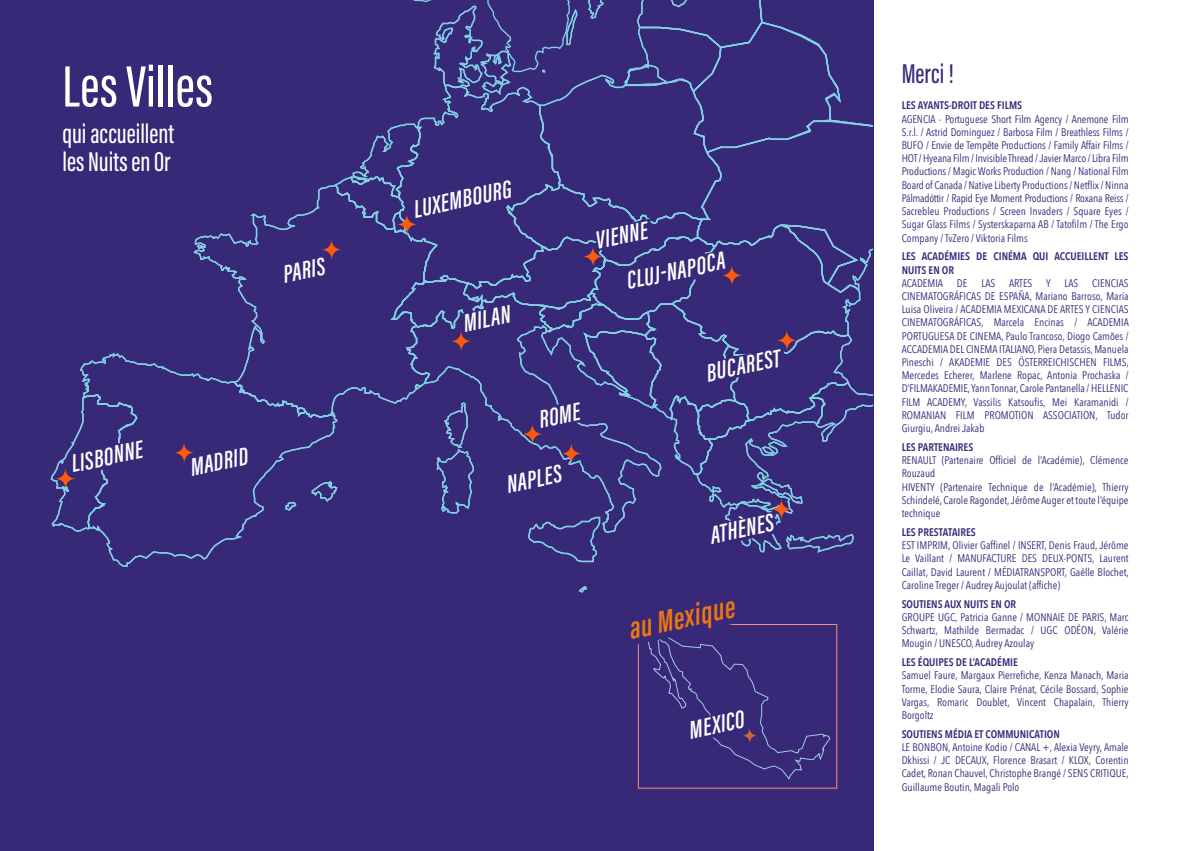
<style>
.page{position:relative;width:1191px;height:851px;background:#fff}
.page>*{position:absolute;margin:0;border:0;box-sizing:border-box;transform-origin:0 0}
.t1{font:500 60px "Acumin Pro Extra Cond";color:#fff}
.t2{font:italic 600 31.8px "Acumin Pro Extra Cond";color:#ee770f}
.t3{font:500 28px/28px "Acumin Pro Extra Cond";color:#fff}
.t4{font:500 28px "Acumin Pro Extra Cond";color:#382879}
.t5{font:italic 600 25.8px/45.6px "Acumin Pro Extra Cond";color:#fff}
.t6{font:11px/13.2px "Avenir Next Condensed";color:#382879;text-align:justify}
.t7{font:600 11px/13.2px "Avenir Next Condensed";color:#382879}
</style>
<div class="page">
<div style="left:0;top:0;width:873px;height:850px;background:#382878"></div>
<svg style="left:80px;top:352px;width:205px;height:215px"></svg>
<svg style="left:192px;top:213px;width:93px;height:206px"></svg>
<svg style="left:578px;top:586px;width:9px;height:7px"></svg>
<svg style="left:174px;top:442px;width:21px;height:21px"></svg>
<svg style="left:50px;top:393px;width:103px;height:139px"></svg>
<svg style="left:285px;top:0;width:588px;height:562px"></svg>
<svg style="left:637px;top:624px;width:194px;height:156px"></svg>
<h1 class="t1" style="left:62px;top:50px;width:152px">Les Villes</h1>
<h3 class="t3" style="left:62px;top:119px;width:113px">qui accueillent les Nuits en Or</h3>
<h3 class="t5" style="left:278px;top:252px;width:44px;rotate:-12deg">PARIS</h3>
<h3 class="t5" style="left:67px;top:441px;width:74px;rotate:-12deg">LISBONNE</h3>
<h3 class="t5" style="left:186px;top:445px;width:60px;rotate:-12deg">MADRID</h3>
<h3 class="t5" style="left:409px;top:186px;width:101px;rotate:-12deg">LUXEMBOURG</h3>
<h3 class="t5" style="left:459px;top:301px;width:49px;rotate:-12deg">MILAN</h3>
<h3 class="t5" style="left:613px;top:213px;width:101px;text-indent:-22px;rotate:-12deg">VIENNE<br>CLUJ-NAPOCA</h3>
<h3 class="t5" style="left:534px;top:396px;width:43px;rotate:-12deg">ROME</h3>
<h3 class="t5" style="left:702px;top:350px;width:77px;rotate:-12deg">BUCAREST</h3>
<h3 class="t5" style="left:502px;top:462px;width:57px;rotate:-12deg">NAPLES</h3>
<h3 class="t5" style="left:706px;top:513px;width:66px;rotate:-12deg">ATHÈNES</h3>
<h2 class="t2" style="left:625px;top:609px;width:109px;rotate:-12deg">au Mexique</h2>
<h3 class="t5" style="left:684px;top:708px;width:58px;rotate:-12deg">MEXICO</h3>
<h3 class="t4" style="left:901px;top:57px;width:53px">Merci !</h3>
<p class="t7" style="left:901px;top:99px;width:122px">LES AYANTS-DROIT DES FILMS</p>
<p class="t6" style="left:901px;top:112px;width:228px">AGENCIA - Portuguese Short Film Agency / Anemone Film S.r.l. / Astrid Dominguez / Barbosa Film / Breathless Films / BUFO / Envie de Tempête Productions / Family Affair Films / HOT / Hyeana Film / Invisible Thread / Javier Marco / Libra Film Productions / Magic Works Production / Nang / National Film Board of Canada/Native Liberty Productions/ Netflix/ Ninna Pálmadóttir / Rapid Eye Moment Productions / Roxana Reiss / Sacrebleu Productions / Screen Invaders / Square Eyes / Sugar Glass Films / Systerskaparna AB / Tatofilm / The Ergo Company / TvZero / Viktoria Films</p>
<p class="t7" style="left:901px;top:249px;width:228px">LES ACADÉMIES DE CINÉMA QUI ACCUEILLENT LES<br>NUITS EN OR</p>
<p class="t6" style="left:901px;top:276px;width:43px">ACADEMIA</p>
<p class="t6" style="left:957px;top:276px;width:12px">DE</p>
<p class="t6" style="left:981px;top:276px;width:15px">LAS</p>
<p class="t6" style="left:1009px;top:276px;width:71px">ARTES Y LAS</p>
<p class="t6" style="left:901px;top:276px;width:229px;text-indent:191px">CIENCIAS CINEMATOGRÁFICAS DE ESPAÑA, Mariano Barroso, María Luisa Oliveira / ACADEMIA MEXICANA DE ARTES Y CIENCIAS CINEMATOGRÁFICAS, Marcela Encinas / ACADEMIA PORTUGUESA DE CINEMA, Paulo Trancoso, Diogo Camões / ACCADEMIA DEL CINEMA ITALIANO, Piera Detassis, Manuela Pineschi / AKADEMIE DES ÖSTERREICHISCHEN FILMS, Mercedes Echerer, Marlene Ropac, Antonia Prochaska / D’FILMAKADEMIE, Yann Tonnar, Carole Pantanella / HELLENIC FILM ACADEMY, Vassilis Katsoufis, Mei Karamanidi / ROMANIAN FILM PROMOTION ASSOCIATION, Tudor Giurgiu, Andrei Jakab</p>
<p class="t7" style="left:901px;top:440px;width:73px">LES PARTENAIRES</p>
<p class="t6" style="left:901px;top:453px;width:228px;text-align:left">RENAULT (Partenaire Officiel de l’Académie), Clémence Rouzaud<br>HIVENTY (Partenaire Technique de l’Académie), Thierry Schindelé, Carole Ragondet, Jérôme Auger et toute l’équipe technique</p>
<p class="t7" style="left:901px;top:525px;width:76px">LES PRESTATAIRES</p>
<p class="t6" style="left:901px;top:538px;width:229px">EST IMPRIM, Olivier Gaffinel / INSERT, Denis Fraud, Jérôme Le Vaillant / MANUFACTURE DES DEUX-PONTS, Laurent Caillat, David Laurent / MÉDIATRANSPORT, Gaëlle Blochet, Caroline Treger / Audrey Aujoulat (affiche)</p>
<p class="t7" style="left:901px;top:596px;width:116px">SOUTIENS AUX NUITS EN OR</p>
<p class="t6" style="left:901px;top:609px;width:228px">GROUPE UGC, Patricia Ganne / MONNAIE DE PARIS, Marc Schwartz, Mathilde Bermadac / UGC ODÉON, Valérie Mougin / UNESCO, Audrey Azoulay</p>
<p class="t7" style="left:901px;top:655px;width:118px">LES ÉQUIPES DE L’ACADÉMIE</p>
<p class="t6" style="left:901px;top:668px;width:228px">Samuel Faure, Margaux Pierrefiche, Kenza Manach, Maria Torme, Elodie Saura, Claire Prénat, Cécile Bossard, Sophie Vargas, Romaric Doublet, Vincent Chapalain, Thierry Borgoltz</p>
<p class="t7" style="left:901px;top:727px;width:160px">SOUTIENS MÉDIA ET COMMUNICATION</p>
<p class="t6" style="left:901px;top:740px;width:229px">LE BONBON, Antoine Kodio / CANAL +, Alexia Veyry, Amale Dkhissi / JC DECAUX, Florence Brasart / KLOX, Corentin Cadet, Ronan Chauvel, Christophe Brangé / SENS CRITIQUE, Guillaume Boutin, Magali Polo</p>
</div>
